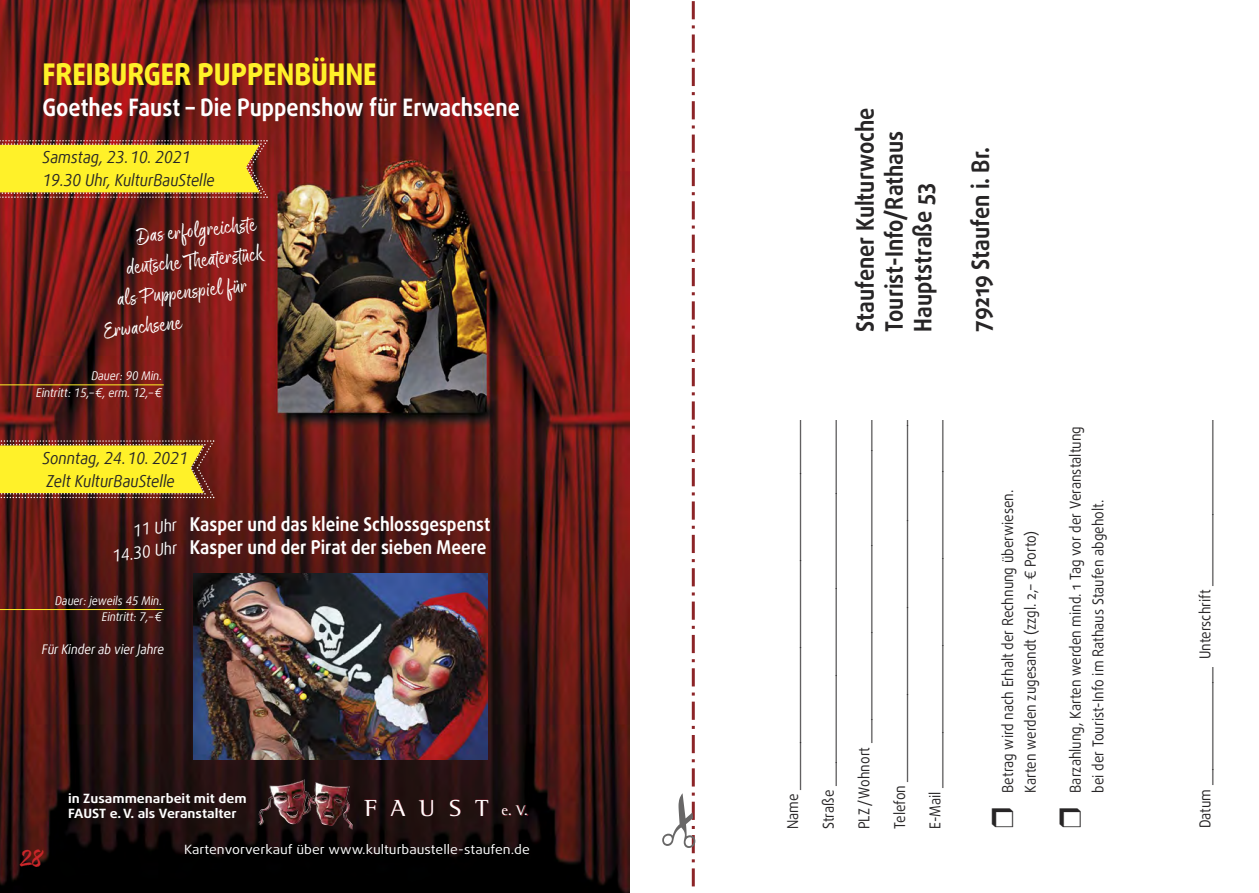
<style>
.page{position:relative;width:1259px;height:893px;background:#fff}
.page>*{position:absolute;margin:0;border:0;box-sizing:border-box;transform-origin:0 0}
.t1{font:37.5px "Good Karma Upright";color:#cc262a}
.t2{font:800 30px "Daxline Offc";color:#fff129;scale:.9 1}
.t3{font:700 24px/28.8px "Daxline Pro";color:#272526;scale:.9 1}
.t4{font:24px "Good Karma Upright";color:#fff;scale:.95 1}
.t5{font:700 24px "Daxline Pro";color:#fff;scale:.9 1}
.t6{font:23.7px "Rotis Semi Serif";letter-spacing:.55em;color:#fff;scale:1.06 1}
.t7{font:700 18.9px/22.8px "Daxline Pro";color:#fff;scale:.9 1}
.t8{font:italic 16.5px/22.5px "Daxline Offc";color:#272526;scale:.9 1}
.t9{font:italic 16.5px/22.5px "Daxline Offc";color:#fff;text-align:right;scale:.9 1}
.t10{font:15px/22.5px "Daxline Pro";color:#272526;scale:.9 1}
.t11{font:italic 13.35px "Daxline Offc";color:#fff;scale:.9 1}
.t12{font:12.75px "Daxline Pro";color:#fff;scale:1.1 1}
.t13{font:700 12.75px/15.3px "Daxline Pro";color:#fff;scale:1.1 1}
.t14{font:italic 12px/16.5px "Daxline Offc";color:#fff;text-align:right;scale:.9 1}
.s1{font-size:14.25px}
</style>
<div class="page">
<img style="left:0;top:0;width:629px;height:893px">
<hr style="left:692px;top:868px;width:3px;height:18px;background:#8c2427">
<hr style="left:0;top:609px;width:164px;height:1px;background:#fff129">
<svg style="left:0;top:139px;width:269px;height:59px;background:#e0c32b"></svg>
<svg style="left:0;top:439px;width:216px;height:59px;background:#dac12c"></svg>
<img style="left:302px;top:782px;width:51px;height:47px">
<svg style="left:364px;top:800px;width:12px;height:16px"></svg>
<svg style="left:391px;top:800px;width:14px;height:16px"></svg>
<svg style="left:419px;top:799px;width:14px;height:17px"></svg>
<svg style="left:450px;top:799px;width:10px;height:17px"></svg>
<svg style="left:475px;top:800px;width:13px;height:16px"></svg>
<svg style="left:502px;top:805px;width:26px;height:11px"></svg>
<img style="left:193px;top:573px;width:294px;height:186px">
<hr style="left:0;top:384px;width:164px;height:1px;background:#fff129">
<svg style="left:691px;top:1px;width:4px;height:862px"></svg>
<h2 class="t2" style="left:43px;top:55px;width:373px">FREIBURGER PUPPENBÜHNE</h2>
<h3 class="t5" style="left:43px;top:97px;width:532px">Goethes Faust – Die Puppenshow für Erwachsene</h3>
<p class="t8" style="left:43px;top:146px;width:193px">Samstag, 23. 10. 2021<br>19.30 Uhr, KulturBauStelle</p>
<h3 class="t4" style="left:135px;top:227px;width:128px;rotate:-6deg">Das erfolgreichste</h3>
<h3 class="t4" style="left:126px;top:258px;width:145px;rotate:-6deg">deutsche Theaterstück</h3>
<h3 class="t4" style="left:117px;top:289px;width:139px;rotate:-6deg">als Puppenspiel für</h3>
<h3 class="t4" style="left:103px;top:321px;width:84px;rotate:-6deg">Erwachsene</h3>
<p class="t14" style="left:36px;top:367px;width:141px">Dauer: 90 Min.<br>Eintritt: 15,– €, erm. 12,– €</p>
<p class="t8" style="left:43px;top:446px;width:163px">Sonntag, 24. 10. 2021<br>Zelt KulturBauStelle</p>
<p class="t9" style="left:107px;top:523px;width:78px;rotate:-8deg">11 Uhr<br>14.30 Uhr</p>
<p class="t7" style="left:190px;top:514px;width:335px">Kasper und das kleine Schlossgespenst<br>Kasper und der Pirat der sieben Meere</p>
<p class="t14" style="left:55px;top:592px;width:120px">Dauer: jeweils 45 Min.<br>Eintritt: 7,– €</p>
<p class="t11" style="left:42px;top:640px;width:137px">Für Kinder ab vier Jahre</p>
<h1 class="t1" style="left:21px;top:841px;width:26px">28</h1>
<p class="t13" style="left:68px;top:791px;width:164px">in Zusammenarbeit mit dem<br>FAUST e. V. als Veranstalter</p>
<p class="t12" style="left:184px;top:844px;width:316px">Kartenvorverkauf über www.kulturbaustelle-staufen.de</p>
<h3 class="t6" style="left:364px;top:799px;width:156px">FAUST <span class="s1">e. V.</span></h3>
<h3 class="t3" style="left:853px;top:332px;width:250px;rotate:-90deg">Staufener Kulturwoche<br>Tourist-Info/Rathaus<br>Hauptstraße 53</h3>
<h3 class="t3" style="left:968px;top:332px;width:206px;rotate:-90deg">79219 Staufen i. Br.</h3>
<p class="t10" style="left:783px;top:829px;width:467px;rotate:-90deg">Name ________________________________________________</p>
<p class="t10" style="left:818px;top:829px;width:471px;rotate:-90deg">Straße ________________________________________________</p>
<p class="t10" style="left:854px;top:829px;width:457px;rotate:-90deg">PLZ / Wohnort _________________________________________</p>
<p class="t10" style="left:889px;top:829px;width:476px;rotate:-90deg">Telefon ________________________________________________</p>
<p class="t10" style="left:925px;top:829px;width:469px;rotate:-90deg">E-Mail ________________________________________________</p>
<p class="t10" style="left:998px;top:793px;width:338px;rotate:-90deg">Betrag wird nach Erhalt der Rechnung überwiesen.<br>Karten werden zugesandt (zzgl. 2,– € Porto)</p>
<p class="t10" style="left:1065px;top:793px;width:409px;rotate:-90deg">Barzahlung, Karten werden mind. 1 Tag vor der Veranstaltung bei der Tourist-Info im Rathaus Staufen abgeholt.</p>
<p class="t10" style="left:1195px;top:828px;width:465px;rotate:-90deg">Datum _______________ Unterschrift ______________________</p>
</div>
